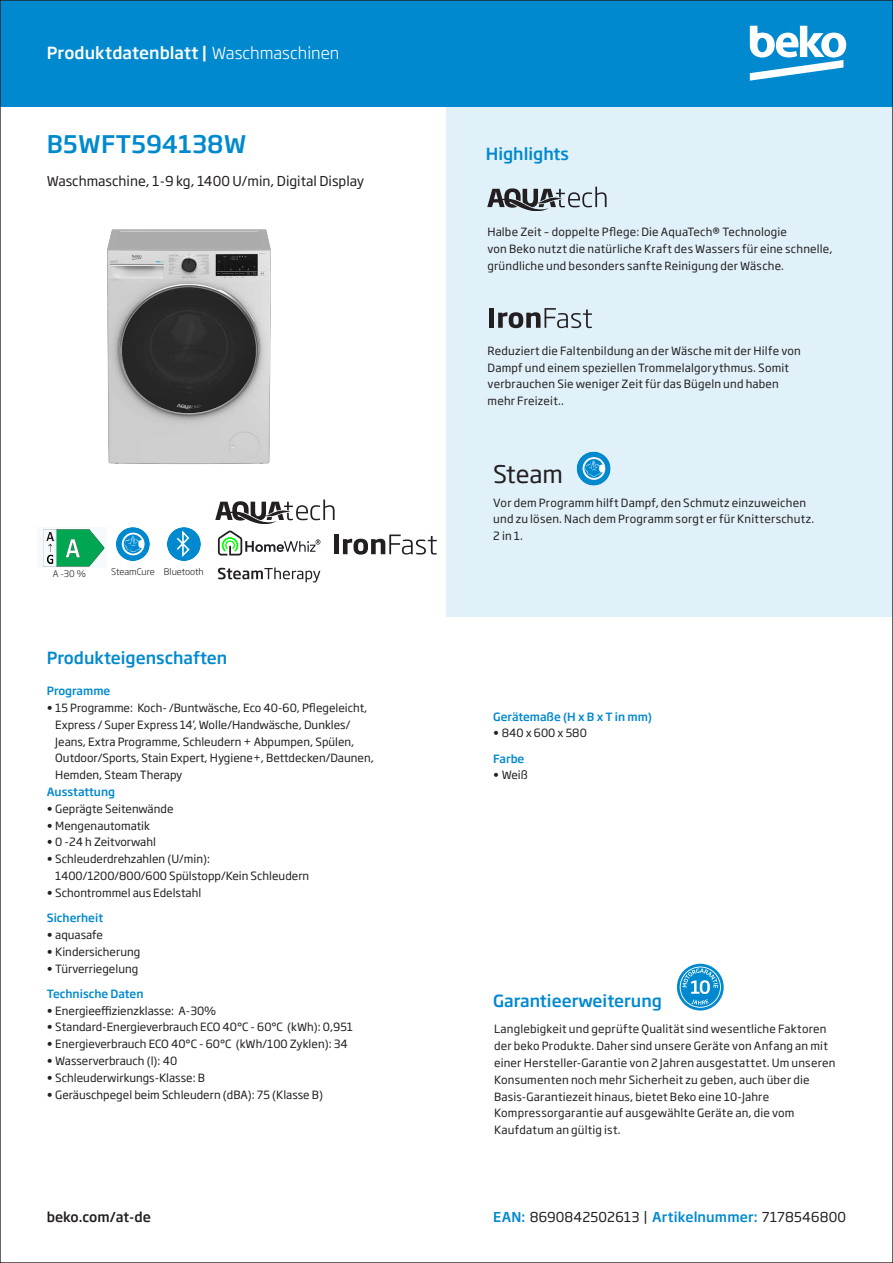
<style>
.page{position:relative;width:893px;height:1263px;background:#fff}
.page>*{position:absolute;margin:0;border:0;box-sizing:border-box;transform-origin:0 0}
.Produktname_16pt{font:500 24px "Soho Gothic Pro";letter-spacing:.005em;color:#0089cf}
.Highlightfeature_16p{font:24px "Soho Gothic Pro";letter-spacing:-.005em;color:#231f20}
.Highlight_Details_Te{font:500 16.5px "Soho Gothic Pro";color:#0089cf}
.Header_11pt_weiss_Li{font:500 16.5px "Soho Gothic Pro";letter-spacing:.005em;color:#fff}
.Produktkategorie_9pt{font:13.5px "Soho Gothic Pro";color:#231f20}
.EAN-SAP-Nummer_9pt{font:13.5px "Soho Gothic Pro";letter-spacing:.01em;color:#231f20}
.t1{font:500 13.5px "Soho Gothic Pro";color:#231f20}
.Copy_7_5pt{font:11.25px/16.8px "Soho Gothic Pro";letter-spacing:.01em;color:#231f20}
.Bullets_7_5pt_Medium{font:500 11.25px "Soho Gothic Pro";color:#0089cf}
.Bullets_7_5pt_Regula{font:500 11.25px "Soho Gothic Pro";color:#0089cf}
.Icons_6pt{font:300 9px "Soho Gothic Pro";color:#231f20}
.s1{font-weight:300}
.s2{font-weight:500;color:#0089cf}
</style>
<div class="page">
<div style="left:446px;top:106px;width:447px;height:511px;background:#e1f1fa"></div>
<div style="left:0;top:0;width:893px;height:106px;background:#0089cf"></div>
<div style="left:38px;top:527px;width:69px;height:41px;background:#f5fafd"></div>
<img style="left:43px;top:529px;width:61px;height:37px">
<svg style="left:750px;top:26px;width:96px;height:55px"></svg>
<div style="left:577px;top:452px;width:34px;height:34px;background:#0089cf;border-radius:50%"></div>
<svg style="left:583px;top:457px;width:22px;height:23px"></svg>
<img style="left:107px;top:229px;width:164px;height:235px">
<div style="left:116px;top:527px;width:34px;height:34px;background:#0089cf;border-radius:50%"></div>
<svg style="left:122px;top:533px;width:23px;height:22px"></svg>
<div style="left:167px;top:527px;width:34px;height:34px;background:#0089cf;border-radius:50%"></div>
<svg style="left:175px;top:528px;width:16px;height:31px"></svg>
<svg style="left:218px;top:530px;width:102px;height:25px"></svg>
<svg style="left:677px;top:964px;width:47px;height:46px"></svg>
<svg style="left:680px;top:966px;width:41px;height:42px;background:#4dacdd"></svg>
<svg style="left:219px;top:567px;width:101px;height:15px"></svg>
<svg style="left:487px;top:187px;width:120px;height:23px"></svg>
<svg style="left:215px;top:499px;width:120px;height:24px"></svg>
<div style="left:489px;top:308px;width:5px;height:20px;background:#231f20"></div>
<svg style="left:498px;top:308px;width:94px;height:20px"></svg>
<div style="left:334px;top:534px;width:5px;height:20px;background:#231f20"></div>
<svg style="left:343px;top:534px;width:94px;height:21px"></svg>
<p class="Header_11pt_weiss_Li" style="left:47px;top:40px;width:294px">Produktdatenblatt | <span class="s1">Waschmaschinen</span></p>
<p class="Produktname_16pt" style="left:47px;top:125px;width:201px">B5WFT594138W</p>
<p class="Produktkategorie_9pt" style="left:47px;top:170px;width:319px">Waschmaschine, 1-9 kg, 1400 U/min, Digital Display</p>
<p class="Icons_6pt" style="left:53px;top:566px;width:34px">A -30 %</p>
<p class="Icons_6pt" style="left:111px;top:564px;width:45px">SteamCure</p>
<p class="Icons_6pt" style="left:164px;top:564px;width:41px">Bluetooth</p>
<p class="Highlight_Details_Te" style="left:47px;top:644px;width:182px">Produkteigenschaften</p>
<p class="Bullets_7_5pt_Medium" style="left:47px;top:682px;width:65px">Programme</p>
<p class="Copy_7_5pt" style="left:55px;top:699px;width:320px;text-indent:-9px">• 15 Programme: Koch- /Buntwäsche, Eco 40-60, Pflegeleicht, Express / Super Express 14‘, Wolle/Handwäsche, Dunkles/ Jeans, Extra Programme, Schleudern + Abpumpen, Spülen, Outdoor/Sports, Stain Expert, Hygiene+, Bettdecken/Daunen, Hemden, Steam Therapy</p>
<p class="Bullets_7_5pt_Regula" style="left:47px;top:783px;width:70px">Ausstattung</p>
<p class="Copy_7_5pt" style="left:47px;top:800px;width:128px">• Geprägte Seitenwände</p>
<p class="Copy_7_5pt" style="left:47px;top:816px;width:105px">• Mengenautomatik</p>
<p class="Copy_7_5pt" style="left:47px;top:833px;width:111px">• 0 -24 h Zeitvorwahl</p>
<p class="Copy_7_5pt" style="left:55px;top:850px;width:256px;text-indent:-9px">• Schleuderdrehzahlen (U/min):<br>1400/1200/800/600 Spülstopp/Kein Schleudern</p>
<p class="Copy_7_5pt" style="left:47px;top:884px;width:156px">• Schontrommel aus Edelstahl</p>
<p class="Bullets_7_5pt_Medium" style="left:47px;top:909px;width:58px">Sicherheit</p>
<p class="Copy_7_5pt" style="left:47px;top:926px;width:58px">• aquasafe</p>
<p class="Copy_7_5pt" style="left:47px;top:942px;width:95px">• Kindersicherung</p>
<p class="Copy_7_5pt" style="left:47px;top:959px;width:93px">• Türverriegelung</p>
<p class="Bullets_7_5pt_Medium" style="left:47px;top:985px;width:98px">Technische Daten</p>
<p class="Copy_7_5pt" style="left:47px;top:1001px;width:171px">• Energieeffizienzklasse: A-30%</p>
<p class="Copy_7_5pt" style="left:47px;top:1018px;width:308px">• Standard-Energieverbrauch ECO 40°C - 60°C (kWh): 0,951</p>
<p class="Copy_7_5pt" style="left:47px;top:1035px;width:303px">• Energieverbrauch ECO 40°C - 60°C (kWh/100 Zyklen): 34</p>
<p class="Copy_7_5pt" style="left:47px;top:1052px;width:132px">• Wasserverbrauch (l): 40</p>
<p class="Copy_7_5pt" style="left:47px;top:1069px;width:160px">• Schleuderwirkungs-Klasse: B</p>
<p class="Copy_7_5pt" style="left:47px;top:1085px;width:278px">• Geräuschpegel beim Schleudern (dBA): 75 (Klasse B)</p>
<p class="t1" style="left:47px;top:1206px;width:106px">beko.com/at-de</p>
<p class="Highlight_Details_Te" style="left:486px;top:141px;width:85px">Highlights</p>
<p class="Copy_7_5pt" style="left:487px;top:223px;width:347px">Halbe Zeit – doppelte Pflege: Die AquaTech® Technologie<br>von Beko nutzt die natürliche Kraft des Wassers für eine schnelle, gründliche und besonders sanfte Reinigung der Wäsche.</p>
<p class="Copy_7_5pt" style="left:488px;top:342px;width:315px">Reduziert die Faltenbildung an der Wäsche mit der Hilfe von</p>
<p class="Copy_7_5pt" style="left:488px;top:358px;width:303px">Dampf und einem speziellen Trommelalgorythmus. Somit</p>
<p class="Copy_7_5pt" style="left:488px;top:375px;width:293px">verbrauchen Sie weniger Zeit für das Bügeln und haben</p>
<p class="Copy_7_5pt" style="left:488px;top:392px;width:78px">mehr Freizeit..</p>
<p class="Highlightfeature_16p" style="left:493px;top:456px;width:71px">Steam</p>
<p class="Copy_7_5pt" style="left:493px;top:493px;width:322px">Vor dem Programm hilft Dampf, den Schmutz einzuweichen und zu lösen. Nach dem Programm sorgt er für Knitterschutz.<br>2 in 1.</p>
<p class="Bullets_7_5pt_Medium" style="left:493px;top:707px;width:160px">Gerätemaße (H x B x T in mm)</p>
<p class="Copy_7_5pt" style="left:493px;top:724px;width:95px">• 840 x 600 x 580</p>
<p class="Bullets_7_5pt_Medium" style="left:493px;top:749px;width:33px">Farbe</p>
<p class="Copy_7_5pt" style="left:493px;top:766px;width:36px">• Weiß</p>
<p class="Highlight_Details_Te" style="left:493px;top:988px;width:170px">Garantieerweiterung</p>
<p class="Copy_7_5pt" style="left:494px;top:1020px;width:343px">Langlebigkeit und geprüfte Qualität sind wesentliche Faktoren der beko Produkte. Daher sind unsere Geräte von Anfang an mit einer Hersteller-Garantie von 2 Jahren ausgestattet. Um unseren Konsumenten noch mehr Sicherheit zu geben, auch über die</p>
<p class="Copy_7_5pt" style="left:494px;top:1087px;width:277px">Basis-Garantiezeit hinaus, bietet Beko eine 10-Jahre</p>
<p class="Copy_7_5pt" style="left:494px;top:1104px;width:302px">Kompressorgarantie auf ausgewählte Geräte an, die vom</p>
<p class="Copy_7_5pt" style="left:494px;top:1121px;width:128px">Kaufdatum an gültig ist.</p>
<p class="EAN-SAP-Nummer_9pt" style="left:493px;top:1207px;width:354px"><span class="s2">EAN:</span> 8690842502613 | <span class="s2">Artikelnummer:</span> 7178546800</p>
</div>
